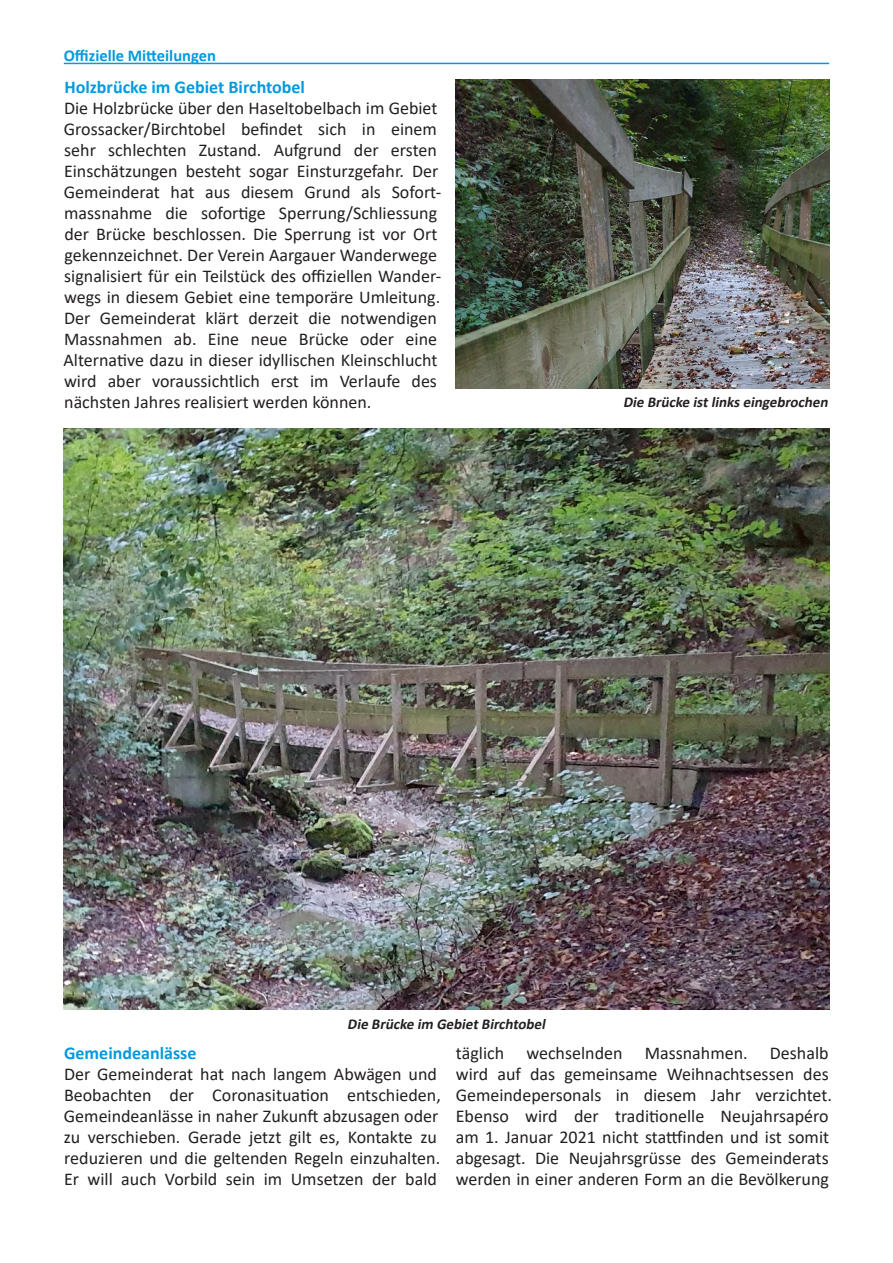
<style>
.page{position:relative;width:893px;height:1263px;background:#fff}
.page>*{position:absolute;margin:0;border:0;box-sizing:border-box;transform-origin:0 0}
.t1{font:18px/21px "Calibri";color:#231f20}
.t2{font:700 18px "Calibri";color:#009bde}
.t3{font:700 16.5px "Calibri";color:#009bde}
.t4{font:italic 700 15px "Calibri";color:#231f20}
</style>
<div class="page">
<hr style="left:64px;top:63px;width:765px;height:1px;background:#009bde">
<img style="left:455px;top:79px;width:374px;height:309px">
<img style="left:64px;top:429px;width:765px;height:581px">
<p class="t3" style="left:64px;top:44px;width:154px">Offizielle Mitteilungen</p>
<p class="t2" style="left:64px;top:74px;width:242px">Holzbrücke im Gebiet Birchtobel</p>
<p class="t1" style="left:64px;top:97px;width:379px">Die Holzbrücke über den Haseltobelbach im Gebiet Grossacker/Birchtobel befindet sich in einem sehr schlechten Zustand. Aufgrund der ersten Einschätzungen besteht sogar Einsturzgefahr. Der Gemeinderat hat aus diesem Grund als Sofort&shy;massnahme die sofortige Sperrung/Schliessung der Brücke beschlossen. Die Sperrung ist vor Ort gekennzeichnet. Der Verein Aargauer Wanderwege signalisiert für ein Teilstück des offiziellen Wander&shy;wegs in diesem Gebiet eine temporäre Umleitung.<br>Der Gemeinderat klärt derzeit die notwendigen Massnahmen ab. Eine neue Brücke oder eine Alternative dazu in dieser idyllischen Kleinschlucht wird aber voraussichtlich erst im Verlaufe des nächsten Jahres realisiert werden können.</p>
<p class="t4" style="left:623px;top:392px;width:210px">Die Brücke istlinkseingebrochen</p>
<p class="t4" style="left:347px;top:1013px;width:203px">Die Brücke im GebietBirchtobel</p>
<p class="t1" style="left:456px;top:1042px;width:378px">täglich wechselnden Massnahmen. Deshalb wird auf das gemeinsame Weihnachtsessen des Gemeindepersonals in diesem Jahr verzichtet.<br>Ebenso wird der traditionelle Neujahrsapéro am 1. Januar 2021 nicht stattfinden und ist somit abgesagt. Die Neujahrsgrüsse des Gemeinderats werden in einer anderen Form an die Bevölkerung</p>
<p class="t2" style="left:64px;top:1040px;width:134px">Gemeindeanlässe</p>
<p class="t1" style="left:64px;top:1063px;width:379px">Der Gemeinderat hat nach langem Abwägen und Beobachten der Coronasituation entschieden, Gemeindeanlässe in naher Zukunft abzusagen oder zu verschieben. Gerade jetzt gilt es, Kontakte zu reduzieren und die geltenden Regeln einzuhalten.<br>Er will auch Vorbild sein im Umsetzen der bald</p>
</div>
